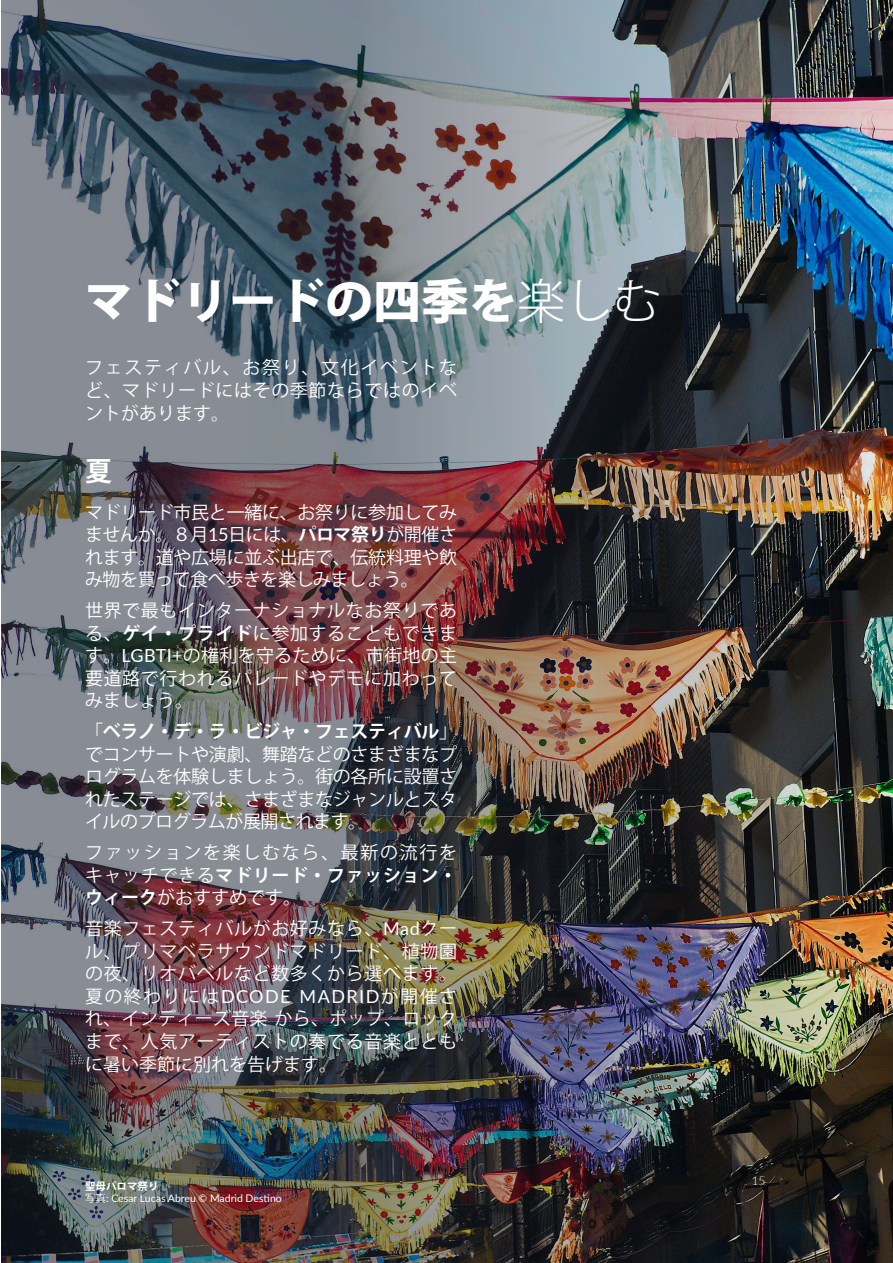
<style>
.page{position:relative;width:893px;height:1263px;background:#fff}
.page>*{position:absolute;margin:0;border:0;box-sizing:border-box;transform-origin:0 0}
.t1{font:800 48px "Koz Go Pro";color:#fff}
.t2{font:700 27px "Koz Go Pro";color:#fff}
.Body{font:18px/22.5px "Koz Go Pro";letter-spacing:.015em;color:#fff;text-align:justify}
.t3{font:300 12px "Lato";color:#fff}
.PIE_ARRIBA{font:10.5px "Lato";color:#fff}
.PIE_ARRIBA-2{font:700 10.5px "Koz Go Pro";color:#fff}
.s1{font-weight:300}
.s2{font-family:"Lato"}
.s3{font-weight:700}
.s4{font-family:"Koz Go Pro"}
</style>
<div class="page">
<img style="left:1px;top:0;width:892px;height:1263px">
<h1 class="t1" style="left:85px;top:270px;width:577px">マドリードの四季を<span class="s1">楽しむ</span></h1>
<p class="Body" style="left:85px;top:357px;width:374px">フェスティバル、お祭り、文化イベントなど、マドリードにはその季節ならではのイベントがあります。</p>
<h2 class="t2" style="left:85px;top:454px;width:28px">夏</h2>
<p class="Body" style="left:85px;top:501px;width:374px">マドリード市民と一緒に、お祭りに参加してみませんか。８月<span class="s2">15</span>日には、<span class="s3">パロマ祭り</span>が開催されます。道や広場に並ぶ出店で、伝統料理や飲み物を買って食べ歩きを楽しみましょう。</p>
<p class="Body" style="left:85px;top:600px;width:374px">世界で最もインターナショナルなお祭りである、<span class="s3">ゲイ・プライド</span>に参加することもできます。<span class="s2">LGBTI+</span>の権利を守るために、市街地の主要道路で行われるパレードやデモに加わってみましょう。</p>
<p class="Body" style="left:85px;top:721px;width:374px">「<span class="s3">ベラノ・デ・ラ・ビジャ・フェスティバル</span>」でコンサートや演劇、舞踏などのさまざまなプログラムを体験しましょう。街の各所に設置されたステージでは、さまざまなジャンルとスタイルのプログラムが展開されます。</p>
<p class="Body" style="left:85px;top:842px;width:374px">ファッションを楽しむなら、最新の流行をキャッチできる<span class="s3">マドリード・ファッション・ウィーク</span>がおすすめです。</p>
<p class="Body" style="left:85px;top:918px;width:374px">音楽フェスティバルがお好みなら、<span class="s2">Mad</span>クール、プリマベラサウンドマドリード、植物園の夜、リオバベルなど数多くから選べます。夏の終わりには<span class="s2">DCODE MADRID</span>が開催され、インディーズ音楽から、ポップ、ロックまで、人気アーティストの奏でる音楽とともに暑い季節に別れを告げます。</p>
<p class="PIE_ARRIBA-2" style="left:85px;top:1179px;width:75px">聖母パロマ祭り</p>
<p class="PIE_ARRIBA" style="left:85px;top:1191px;width:198px"><span class="s4">写真</span>: Cesar Lucas Abreu © Madrid Destino</p>
<p class="t3" style="left:751px;top:1174px;width:15px">15</p>
</div>
